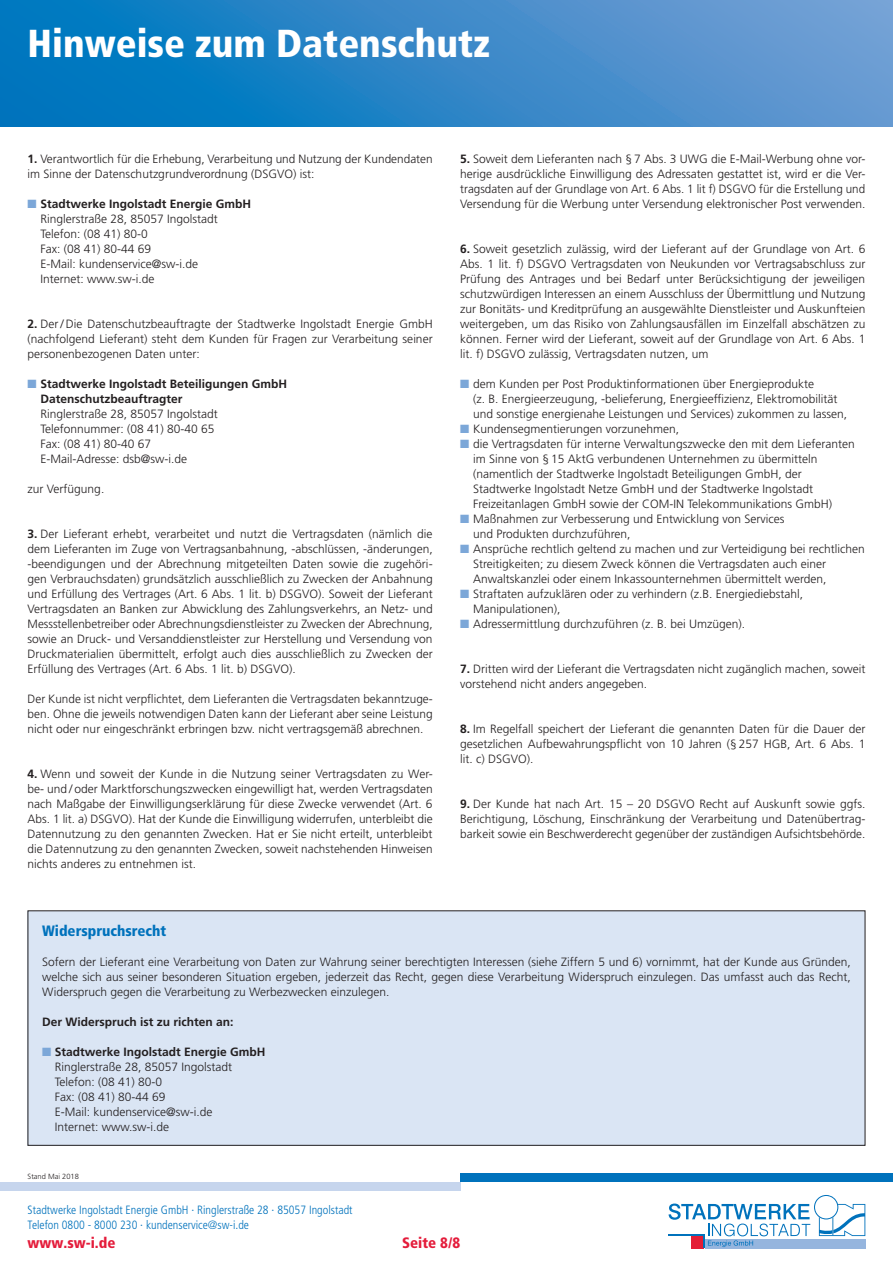
<style>
.page{position:relative;width:893px;height:1263px;background:#fff}
.page>*{position:absolute;margin:0;border:0;box-sizing:border-box;transform-origin:0 0}
.Titel{font:900 condensed 39px "Frutiger LT Pro";color:#fff}
.t1{font:900 condensed 15px "Frutiger LT Pro";color:#e41c3b}
.Zwischenhead__ohne_Z{font:900 condensed 15px "Frutiger LT Pro";color:#0072bc}
.Fließtext_8_10{font:300 12px/15px "Frutiger LT Std";color:#231f20}
.t2{font:300 condensed 12px/15.8px "Frutiger LT Std";color:#0072bc}
.Fließtext_8_10-2{font:700 12px "Frutiger LT Std";color:#231f20}
.t3{font:300 7.5px "Frutiger LT Std";color:#231f20}
.s1{font-weight:700}
.s2{color:#7ca7d8}
</style>
<div class="page">
<svg style="left:0;top:0;width:893px;height:126px;background:#3388c8"></svg>
<div style="left:0;top:1182px;width:460px;height:9px;background:#c6d5ed"></div>
<div style="left:460px;top:1173px;width:433px;height:9px;background:#0072bc"></div>
<svg style="left:669px;top:1195px;width:196px;height:53px"></svg>
<div style="left:28px;top:911px;width:837px;height:234px;background:#dae5f4"></div>
<h1 class="Titel" style="left:28px;top:20px;width:464px">Hinweise zum Datenschutz</h1>
<p class="Fließtext_8_10" style="left:28px;top:151px;width:407px"><span class="s1">1.</span> Verantwortlich für die Erhebung, Verarbeitung und Nutzung der Kundendaten im Sinne der Datenschutzgrundverordnung (DSGVO) ist:</p>
<p class="Fließtext_8_10" style="left:40px;top:196px;width:212px;text-indent:-13px"><span class="s2">■</span> <span class="s1">Stadtwerke Ingolstadt Energie GmbH<br></span>Ringlerstraße 28, 85057 Ingolstadt<br>Telefon: (08 41) 80-0<br>Fax: (08 41) 80-44 69<br>E-Mail: kundenservice@sw-i.de<br>Internet: www.sw-i.de</p>
<p class="Fließtext_8_10" style="left:28px;top:316px;width:407px;text-align:justify"><span class="s1">2.</span> Der / Die Datenschutzbeauftragte der Stadtwerke Ingolstadt Energie GmbH (nachfolgend Lieferant) steht dem Kunden für Fragen zur Verarbeitung seiner personenbezogenen Daten unter:</p>
<p class="Fließtext_8_10" style="left:40px;top:376px;width:248px;text-indent:-13px"><span class="s2">■</span> <span class="s1">Stadtwerke Ingolstadt Beteiligungen GmbH<br>Datenschutzbeauftragter<br></span>Ringlerstraße 28, 85057 Ingolstadt<br>Telefonnummer: (08 41) 80-40 65<br>Fax: (08 41) 80-40 67<br>E-Mail-Adresse: dsb@sw-i.de</p>
<p class="Fließtext_8_10" style="left:28px;top:481px;width:78px">zur Verfügung.</p>
<p class="Fließtext_8_10" style="left:28px;top:526px;width:407px;text-align:justify"><span class="s1">3.</span> Der Lieferant erhebt, verarbeitet und nutzt die Vertragsdaten (nämlich die dem Lieferanten im Zuge von Vertragsanbahnung, -abschlüssen, -änderungen, -beendigungen und der Abrechnung mitgeteilten Daten sowie die zugehöri&shy;gen Verbrauchsdaten) grundsätzlich ausschließlich zu Zwecken der Anbahnung und Erfüllung des Vertrages (Art. 6 Abs. 1 lit. b) DSGVO). Soweit der Lieferant Vertragsdaten an Banken zur Abwicklung des Zahlungsverkehrs, an Netz- und Messstellenbetreiber oder Abrechnungsdienstleister zu Zwecken der Abrechnung, sowie an Druck- und Versanddienstleister zur Herstellung und Versendung von Druckmaterialien übermittelt, erfolgt auch dies ausschließlich zu Zwecken der Erfüllung des Vertrages (Art. 6 Abs. 1 lit. b) DSGVO).</p>
<p class="Fließtext_8_10" style="left:28px;top:691px;width:407px;text-align:justify">Der Kunde ist nicht verpflichtet, dem Lieferanten die Vertragsdaten bekanntzuge&shy;ben. Ohne die jeweils notwendigen Daten kann der Lieferant aber seine Leistung nicht oder nur eingeschränkt erbringen bzw. nicht vertragsgemäß abrechnen.</p>
<p class="Fließtext_8_10" style="left:28px;top:766px;width:407px;text-align:justify"><span class="s1">4.</span> Wenn und soweit der Kunde in die Nutzung seiner Vertragsdaten zu Wer&shy;be- und / oder Marktforschungszwecken eingewilligt hat, werden Vertragsdaten nach Maßgabe der Einwilligungserklärung für diese Zwecke verwendet (Art. 6<br>Abs. 1 lit. a) DSGVO). Hat der Kunde die Einwilligung widerrufen, unterbleibt die Datennutzung zu den genannten Zwecken. Hat er Sie nicht erteilt, unterbleibt die Datennutzung zu den genannten Zwecken, soweit nachstehenden Hinweisen nichts anderes zu entnehmen ist.</p>
<p class="Fließtext_8_10" style="left:460px;top:151px;width:407px;text-align:justify"><span class="s1">5.</span> Soweit dem Lieferanten nach § 7 Abs. 3 UWG die E-Mail-Werbung ohne vor&shy;herige ausdrückliche Einwilligung des Adressaten gestattet ist, wird er die Ver&shy;tragsdaten auf der Grundlage von Art. 6 Abs. 1 lit f) DSGVO für die Erstellung und Versendung für die Werbung unter Versendung elektronischer Post verwenden.</p>
<p class="Fließtext_8_10" style="left:460px;top:241px;width:407px;text-align:justify"><span class="s1">6.</span> Soweit gesetzlich zulässig, wird der Lieferant auf der Grundlage von Art. 6<br>Abs. 1 lit. f) DSGVO Vertragsdaten von Neukunden vor Vertragsabschluss zur Prüfung des Antrages und bei Bedarf unter Berücksichtigung der jeweiligen schutzwürdigen Interessen an einem Ausschluss der Übermittlung und Nutzung zur Bonitäts- und Kreditprüfung an ausgewählte Dienstleister und Auskunfteien weitergeben, um das Risiko von Zahlungsausfällen im Einzelfall abschätzen zu können. Ferner wird der Lieferant, soweit auf der Grundlage von Art. 6 Abs. 1 lit. f) DSGVO zulässig, Vertragsdaten nutzen, um</p>
<p class="Fließtext_8_10" style="left:473px;top:376px;width:376px;text-indent:-13px"><span class="s2">■</span> dem Kunden per Post Produktinformationen über Energieprodukte<br>(z. B. Energieerzeugung, -belieferung, Energieeffizienz, Elektromobilität und sonstige energienahe Leistungen und Services) zukommen zu lassen,</p>
<p class="Fließtext_8_10" style="left:460px;top:421px;width:220px"><span class="s2">■</span> Kundensegmentierungen vorzunehmen,</p>
<p class="Fließtext_8_10" style="left:473px;top:436px;width:383px;text-indent:-13px"><span class="s2">■</span> die Vertragsdaten für interne Verwaltungszwecke den mit dem Lieferanten im Sinne von § 15 AktG verbundenen Unternehmen zu übermitteln (namentlich der Stadtwerke Ingolstadt Beteiligungen GmbH, der Stadtwerke Ingolstadt Netze GmbH und der Stadtwerke Ingolstadt Freizeitanlagen GmbH sowie der COM-IN Telekommunikations GmbH)</p>
<p class="Fließtext_8_10" style="left:473px;top:511px;width:313px;text-indent:-13px"><span class="s2">■</span> Maßnahmen zur Verbesserung und Entwicklung von Services und Produkten durchzuführen,</p>
<p class="Fließtext_8_10" style="left:473px;top:541px;width:393px;text-indent:-13px"><span class="s2">■</span> Ansprüche rechtlich geltend zu machen und zur Verteidigung bei rechtlichen<br>Streitigkeiten; zu diesem Zweck können die Vertragsdaten auch einer<br>Anwaltskanzlei oder einem Inkassounternehmen übermittelt werden,</p>
<p class="Fließtext_8_10" style="left:473px;top:586px;width:332px;text-indent:-13px"><span class="s2">■</span> Straftaten aufzuklären oder zu verhindern (z.B. Energiediebstahl,<br>Manipulationen),</p>
<p class="Fließtext_8_10" style="left:460px;top:616px;width:286px"><span class="s2">■</span> Adressermittlung durchzuführen (z. B. bei Umzügen).</p>
<p class="Fließtext_8_10" style="left:460px;top:661px;width:407px"><span class="s1">7.</span> Dritten wird der Lieferant die Vertragsdaten nicht zugänglich machen, soweit vorstehend nicht anders angegeben.</p>
<p class="Fließtext_8_10" style="left:460px;top:721px;width:407px;text-align:justify"><span class="s1">8.</span> Im Regelfall speichert der Lieferant die genannten Daten für die Dauer der gesetzlichen Aufbewahrungspflicht von 10 Jahren (§ 257 HGB, Art. 6 Abs. 1 lit. c) DSGVO).</p>
<p class="Fließtext_8_10" style="left:460px;top:796px;width:407px;text-align:justify"><span class="s1">9.</span> Der Kunde hat nach Art. 15 – 20 DSGVO Recht auf Auskunft sowie ggfs.<br>Berichtigung, Löschung, Einschränkung der Verarbeitung und Datenübertrag&shy;barkeit sowie ein Beschwerderecht gegenüber der zuständigen Aufsichtsbehörde.</p>
<h3 class="Zwischenhead__ohne_Z" style="left:42px;top:922px;width:126px">Widerspruchsrecht</h3>
<p class="Fließtext_8_10" style="left:42px;top:955px;width:810px;text-align:justify">Sofern der Lieferant eine Verarbeitung von Daten zur Wahrung seiner berechtigten Interessen (siehe Ziffern 5 und 6) vornimmt, hat der Kunde aus Gründen, welche sich aus seiner besonderen Situation ergeben, jederzeit das Recht, gegen diese Verarbeitung Widerspruch einzulegen. Das umfasst auch das Recht, Widerspruch gegen die Verarbeitung zu Werbezwecken einzulegen.</p>
<p class="Fließtext_8_10-2" style="left:42px;top:1015px;width:193px">Der Widerspruch ist zu richten an:</p>
<p class="Fließtext_8_10" style="left:55px;top:1045px;width:212px;text-indent:-13px"><span class="s2">■</span> <span class="s1">Stadtwerke Ingolstadt Energie GmbH<br></span>Ringlerstraße 28, 85057 Ingolstadt<br>Telefon: (08 41) 80-0<br>Fax: (08 41) 80-44 69<br>E-Mail: kundenservice@sw-i.de<br>Internet: www.sw-i.de</p>
<p class="t3" style="left:28px;top:1172px;width:53px">Stand Mai 2018</p>
<p class="t2" style="left:28px;top:1202px;width:326px">Stadtwerke Ingolstadt Energie GmbH · Ringlerstraße 28 · 85057 Ingolstadt<br>Telefon 0800 - 8000 230 · kundenservice@sw-i.de</p>
<p class="t1" style="left:28px;top:1234px;width:89px">www.sw-i.de</p>
<p class="t1" style="left:402px;top:1234px;width:60px">Seite 8/8</p>
</div>
